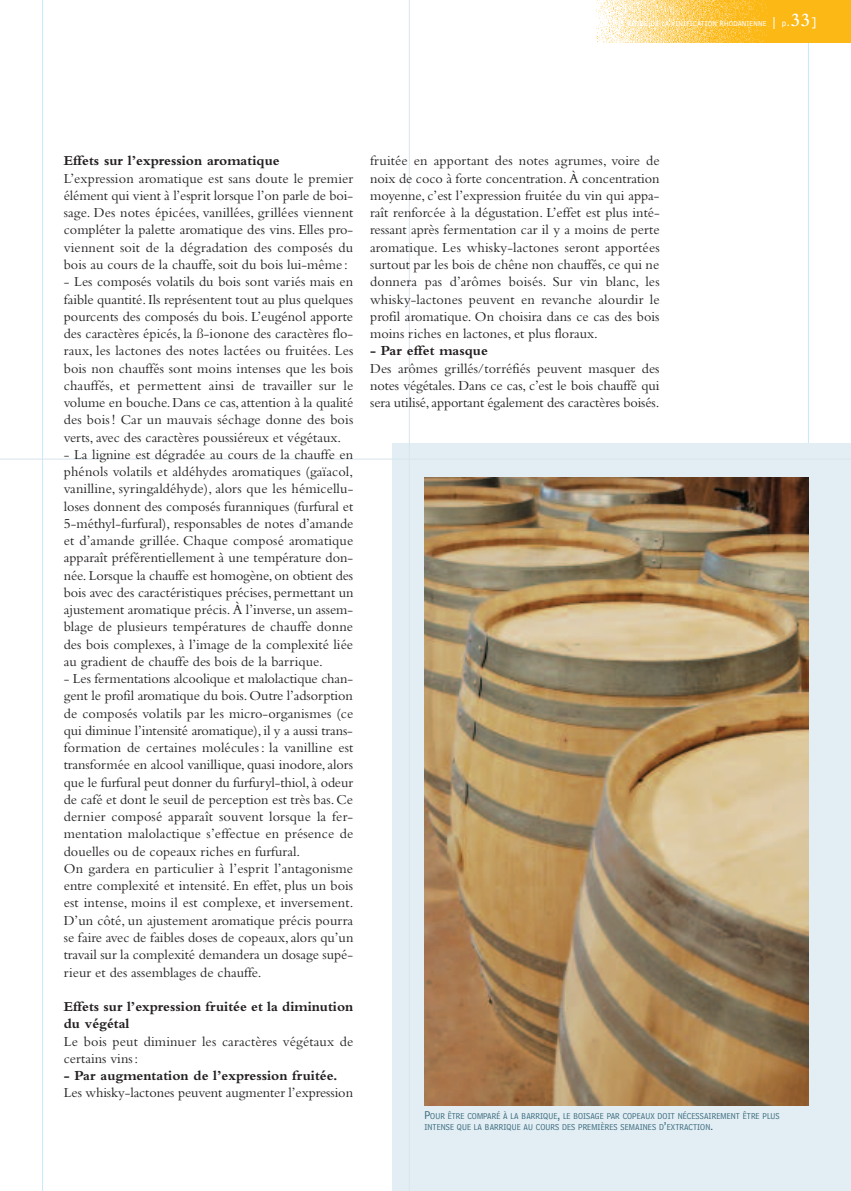
<style>
.page{position:relative;width:851px;height:1191px;background:#fff}
.page>*{position:absolute;margin:0;border:0;box-sizing:border-box;transform-origin:0 0}
.t1{font:14.25px/17.2px "Bembo";color:#231f20;text-align:justify}
.t2{font:700 14.25px/17.2px "Bembo";color:#231f20}
.t3{font:9px/11.1px "Bell Centennial Address";letter-spacing:.01em;color:#356578}
.t4{font:7.35px "Bell Centennial Sub Caption";letter-spacing:.025em;color:#fff}
.s1{font-size:12px}
.s2{font-size:9px}
.s3{font-family:"Bembo";font-weight:600;font-size:19.5px}
</style>
<div class="page">
<hr style="left:42px;top:0;width:1px;height:1191px;background:#c6eafa">
<hr style="left:807px;top:0;width:1px;height:1191px;background:#c6eafa">
<img style="left:596px;top:0;width:254px;height:43px">
<div style="left:392px;top:443px;width:458px;height:748px;background:#e2eef4"></div>
<hr style="left:0;top:459px;width:850px;height:1px;background:#d7e5ec">
<hr style="left:409px;top:0;width:1px;height:1191px;background:#d7e5ec">
<img style="left:424px;top:477px;width:384px;height:629px">
<p class="t4" style="left:618px;top:21px;width:200px"><span class="s1">[</span> GUIDE DE LA VINIFICATION RHODANIENNE <span class="s1">|</span> <span class="s2">p</span><span class="s1">.</span><span class="s3">33</span><span class="s1">]</span></p>
<p class="t2" style="left:64px;top:154px;width:217px">Effets sur l’expression aromatique</p>
<p class="t1" style="left:64px;top:171px;width:291px">L’expression aromatique est sans doute le premier élément qui vient à l’esprit lorsque l’on parle de boi&shy;sage. Des notes épicées, vanillées, grillées viennent compléter la palette aromatique des vins. Elles pro&shy;viennent soit de la dégradation des composés du bois au cours de la chauffe, soit du bois lui-même:</p>
<p class="t1" style="left:64px;top:274px;width:291px">- Les composés volatils du bois sont variés mais en faible quantité. Ils représentent tout au plus quelques pourcents des composés du bois. L’eugénol apporte des caractères épicés, la ß-ionone des caractères flo&shy;raux, les lactones des notes lactées ou fruitées. Les bois non chauffés sont moins intenses que les bois chauffés, et permettent ainsi de travailler sur le volume en bouche. Dans ce cas, attention à la qualité des bois ! Car un mauvais séchage donne des bois verts, avec des caractères poussiéreux et végétaux.</p>
<p class="t1" style="left:64px;top:447px;width:291px">- La lignine est dégradée au cours de la chauffe en phénols volatils et aldéhydes aromatiques (gaïacol, vanilline, syringaldéhyde), alors que les hémicellu&shy;loses donnent des composés furanniques (furfural et 5-méthyl-furfural), responsables de notes d’amande et d’amande grillée. Chaque composé aromatique apparaît préférentiellement à une température don&shy;née. Lorsque la chauffe est homogène, on obtient des bois avec des caractéristiques précises, permettant un ajustement aromatique précis.À l’inverse, un assem&shy;blage de plusieurs températures de chauffe donne des bois complexes, à l’image de la complexité liée au gradient de chauffe des bois de la barrique.</p>
<p class="t1" style="left:64px;top:671px;width:291px;text-align:left">- Les fermentations alcoolique et malolactique chan&shy;gent le profil aromatique du bois. Outre l’adsorption de composés volatils par les micro-organismes (ce qui diminue l’intensité aromatique), il y a aussi trans&shy;formation de certaines molécules : la vanilline est transformée en alcool vanillique, quasi inodore, alors que le furfural peut donner du furfuryl-thiol,à odeur de café et dont le seuil de perception est très bas. Ce dernier composé apparaît souvent lorsque la fer&shy;mentation malolactique s’effectue en présence de douelles ou de copeaux riches en furfural.<br>On gardera en particulier à l’esprit l’antagonisme entre complexité et intensité. En effet, plus un bois est intense, moins il est complexe, et inversement.<br>D’un côté, un ajustement aromatique précis pourra se faire avec de faibles doses de copeaux, alors qu’un travail sur la complexité demandera un dosage supé&shy;rieur et des assemblages de chauffe.</p>
<p class="t2" style="left:64px;top:999px;width:291px">Effets sur l’expression fruitée et la diminution du végétal</p>
<p class="t1" style="left:64px;top:1033px;width:291px">Le bois peut diminuer les caractères végétaux de certains vins:</p>
<p class="t2" style="left:64px;top:1068px;width:275px">- Par augmentation de l’expression fruitée.</p>
<p class="t1" style="left:64px;top:1085px;width:291px">Les whisky-lactones peuvent augmenter l’expression</p>
<p class="t1" style="left:370px;top:154px;width:291px">fruitée en apportant des notes agrumes, voire de noix de coco à forte concentration. À concentration moyenne, c’est l’expression fruitée du vin qui appa&shy;raît renforcée à la dégustation. L’effet est plus inté&shy;ressant après fermentation car il y a moins de perte aromatique. Les whisky-lactones seront apportées surtout par les bois de chêne non chauffés, ce qui ne donnera pas d’arômes boisés. Sur vin blanc, les whisky-lactones peuvent en revanche alourdir le profil aromatique. On choisira dans ce cas des bois moins riches en lactones, et plus floraux.</p>
<p class="t2" style="left:370px;top:343px;width:119px">- Par effet masque</p>
<p class="t1" style="left:370px;top:361px;width:291px">Des arômes grillés/torréfiés peuvent masquer des notes végétales. Dans ce cas, c’est le bois chauffé qui sera utilisé,apportant également des caractères boisés.</p>
<p class="t3" style="left:424px;top:1110px;width:357px"><span class="s1">P</span>OUR ÊTRE COMPARÉ À LA BARRIQUE<span class="s1">,</span> LE BOISAGE PAR COPEAUX DOIT NÉCESSAIREMENT ÊTRE PLUS<br>INTENSE QUE LA BARRIQUE AU COURS DES PREMIÈRES SEMAINES D<span class="s1">’</span>EXTRACTION<span class="s1">.</span></p>
</div>
